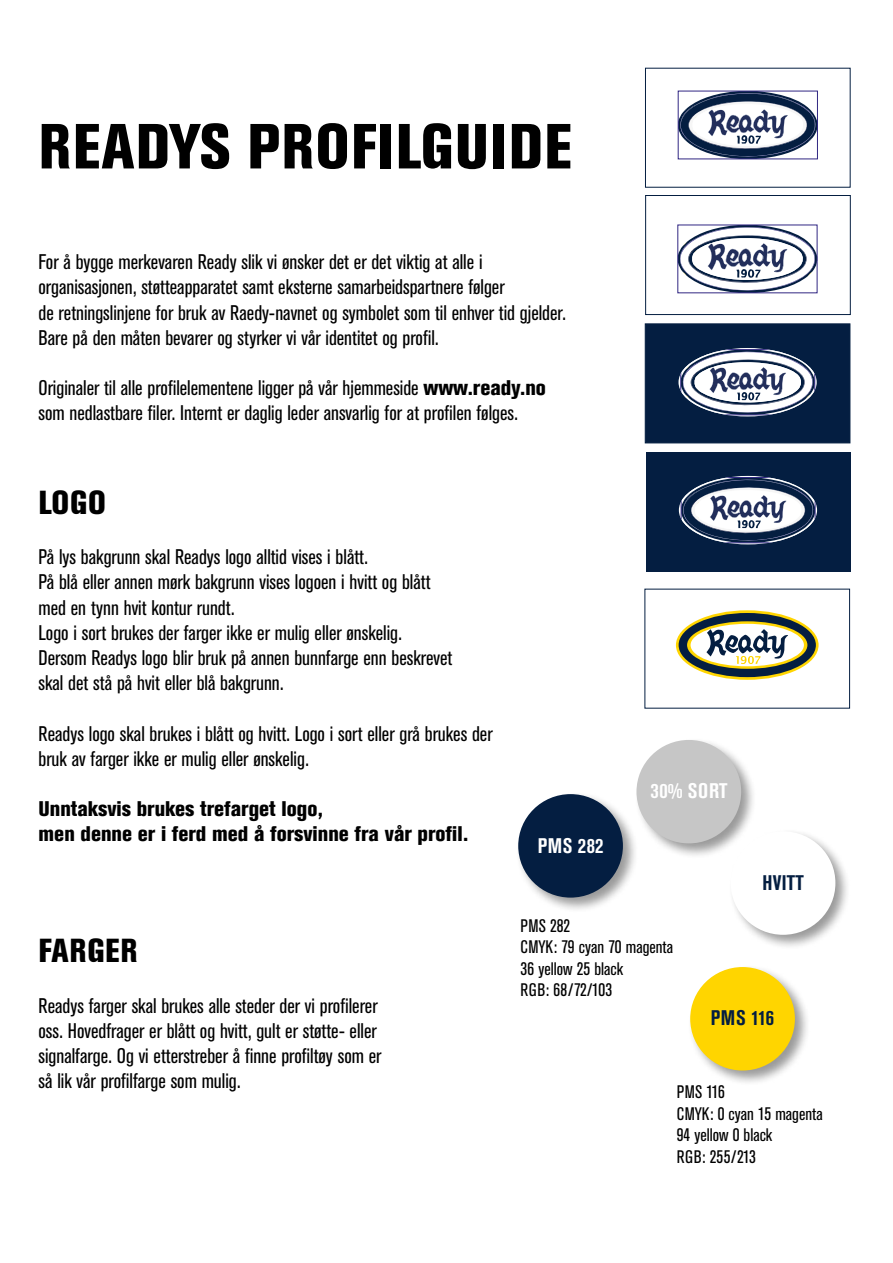
<style>
.page{position:relative;width:893px;height:1263px;background:#fff}
.page>*{position:absolute;margin:0;border:0;box-sizing:border-box;transform-origin:0 0}
.t1{font:800 63px "Standard Grot Con BSK";letter-spacing:.02em;color:#000}
.t2{font:800 33px "Standard Grot Con BSK";letter-spacing:.02em;color:#000}
.t3{font:21px/25.2px "Standard Grot Con BSK";color:#000}
.t4{font:800 21px/25.2px "Standard Grot Con BSK";color:#000}
.t5{font:700 21px "Standard Grot Con BSK";letter-spacing:.035em;color:#fff}
.t6{font:700 21px "Standard Grot Con BSK";letter-spacing:.02em;color:#041e41}
.t7{font:18px/21.6px "Standard Grot Con BSK";color:#000}
.s1{font-weight:800}
</style>
<div class="page">
<svg style="left:680px;top:93px;width:136px;height:64px"></svg>
<div style="left:678px;top:91px;width:140px;height:68px;border:1px solid #312783"></div>
<svg style="left:680px;top:227px;width:135px;height:64px"></svg>
<div style="left:645px;top:195px;width:205px;height:120px;border:1px solid #041e41"></div>
<div style="left:645px;top:323px;width:205px;height:120px;background:#041e41;border:1px solid #041e41"></div>
<svg style="left:680px;top:349px;width:135px;height:66px"></svg>
<div style="left:646px;top:452px;width:204px;height:119px;background:#041e41"></div>
<svg style="left:681px;top:477px;width:134px;height:66px"></svg>
<div style="left:688px;top:965px;width:123px;height:121px;background:#000;opacity:.4"></div>
<div style="left:690px;top:967px;width:105px;height:103px;background:#ffd500;border-radius:50%"></div>
<div style="left:516px;top:792px;width:123px;height:121px;background:#000;opacity:.4"></div>
<div style="left:518px;top:794px;width:105px;height:103px;background:#041e41;border-radius:50%"></div>
<div style="left:634px;top:738px;width:123px;height:121px;background:#000;opacity:.4"></div>
<div style="left:636px;top:740px;width:105px;height:103px;background:#c6c6c6;border-radius:50%"></div>
<div style="left:729px;top:829px;width:122px;height:122px;background:#000;opacity:.4"></div>
<div style="left:731px;top:831px;width:104px;height:104px;background:#fff;border-radius:50%"></div>
<svg style="left:676px;top:610px;width:142px;height:70px"></svg>
<div style="left:679px;top:613px;width:137px;height:64px;background:#041e41;border-radius:50%"></div>
<svg style="left:687px;top:621px;width:120px;height:48px"></svg>
<div style="left:691px;top:624px;width:113px;height:42px;background:#fff;border-radius:50%"></div>
<svg style="left:706px;top:629px;width:82px;height:35px"></svg>
<h1 class="t1" style="left:39px;top:110px;width:535px">READYS PROFILGUIDE</h1>
<p class="t3" style="left:39px;top:250px;width:529px">For å bygge merkevaren Ready slik vi ønsker det er det viktig at alle i organisasjonen, støtteapparatet samt eksterne samarbeidspartnere følger<br>de retningslinjene for bruk av Raedy-navnet og symbolet som til enhver tid gjelder.<br>Bare på den måten bevarer og styrker vi vår identitet og profil.</p>
<p class="t3" style="left:39px;top:376px;width:509px">Originaler til alle profilelementene ligger på vår hjemmeside <span class="s1">www.ready.no </span>som nedlastbare filer. Internt er daglig leder ansvarlig for at profilen følges.</p>
<h2 class="t2" style="left:39px;top:483px;width:69px">LOGO</h2>
<p class="t3" style="left:39px;top:545px;width:415px">På lys bakgrunn skal Readys logo alltid vises i blått.<br>På blå eller annen mørk bakgrunn vises logoen i hvitt og blått med en tynn hvit kontur rundt.<br>Logo i sort brukes der farger ikke er mulig eller ønskelig.<br>Dersom Readys logo blir bruk på annen bunnfarge enn beskrevet skal det stå på hvit eller blå bakgrunn.</p>
<p class="t3" style="left:39px;top:721px;width:456px">Readys logo skal brukes i blått og hvitt. Logo i sort eller grå brukes der bruk av farger ikke er mulig eller ønskelig.</p>
<p class="t4" style="left:39px;top:796px;width:431px">Unntaksvis brukes trefarget logo,<br>men denne er i ferd med å forsvinne fra vår profil.</p>
<p class="t5" style="left:538px;top:833px;width:67px">PMS 282</p>
<p class="t5" style="left:650px;top:779px;width:79px">30% SORT</p>
<p class="t6" style="left:762px;top:870px;width:43px">HVITT</p>
<h2 class="t2" style="left:39px;top:931px;width:101px">FARGER</h2>
<p class="t3" style="left:39px;top:993px;width:344px">Readys farger skal brukes alle steder der vi profilerer oss. Hovedfrager er blått og hvitt, gult er støtte- eller signalfarge. Og vi etterstreber å finne profiltøy som er så lik vår profilfarge som mulig.</p>
<p class="t7" style="left:520px;top:915px;width:154px">PMS 282<br>CMYK: 79 cyan 70 magenta<br>36 yellow 25 black<br>RGB: 68/72/103</p>
<p class="t6" style="left:711px;top:1006px;width:65px">PMS 116</p>
<p class="t7" style="left:677px;top:1081px;width:148px">PMS 116<br>CMYK: 0 cyan 15 magenta<br>94 yellow 0 black<br>RGB: 255/213</p>
</div>
